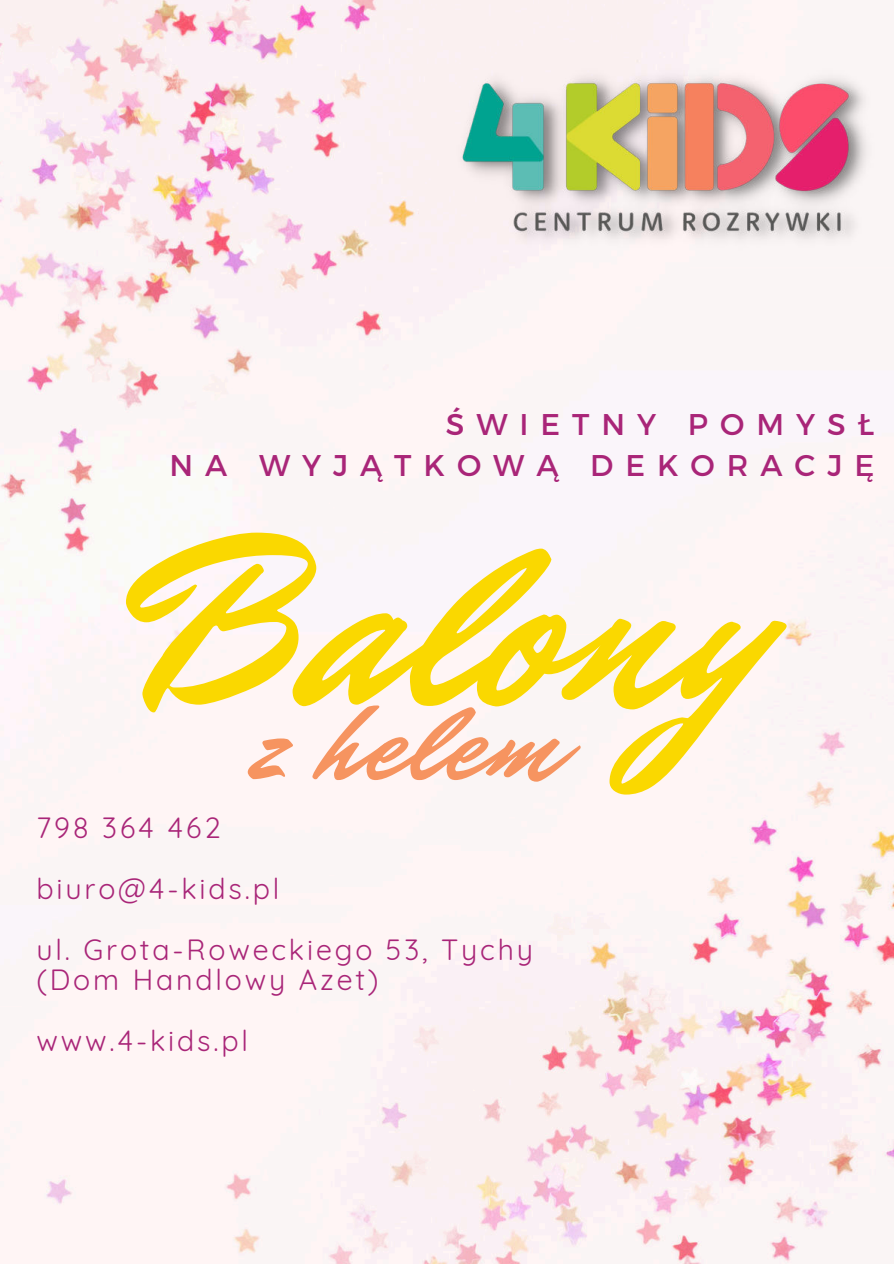
<style>
.page{position:relative;width:894px;height:1264px;background:#fff}
.page>*{position:absolute;margin:0;border:0;box-sizing:border-box;transform-origin:0 0}
.t1{font:249.6px "Mr Dafoe";color:#fad800}
.t2{font:115.35px "Mr Dafoe";color:#f69460}
.t3{font:30px/41.7px "Montserrat";letter-spacing:.4em;color:#a92578;text-align:right}
.t4{font:28.5px/60.8px "Quicksand";letter-spacing:.1em;color:#a92578}
</style>
<div class="page">
<img style="left:0;top:0;width:893px;height:1263px">
<img style="left:454px;top:66px;width:420px;height:184px">
<p class="t3" style="left:169px;top:403px;width:706px">ŚWIETNY POMYSŁ<br>NA WYJĄTKOWĄ DEKORACJĘ</p>
<h1 class="t1" style="left:131px;top:456px;width:632px">Balony</h1>
<h2 class="t2" style="left:245px;top:664px;width:316px">z helem</h2>
<p class="t4" style="left:36px;top:794px;width:498px">798 364 462<br>biuro@4-kids.pl<br>ul. Grota-Roweckiego 53, Tychy</p>
<p class="t4" style="left:36px;top:946px;width:344px">(Dom Handlowy Azet) www.4-kids.pl</p>
</div>
